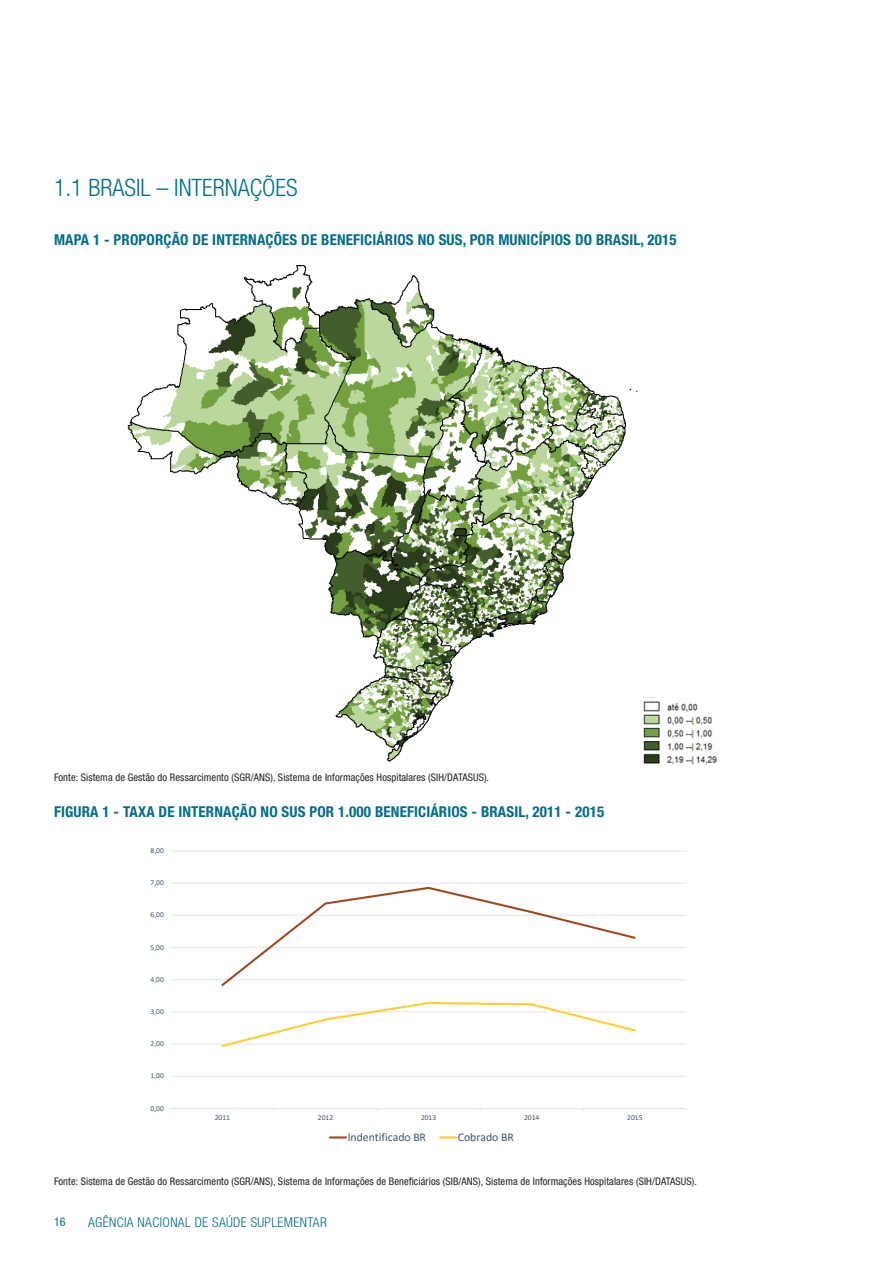
<style>
.page{position:relative;width:893px;height:1263px;background:#fff}
.page>*{position:absolute;margin:0;border:0;box-sizing:border-box;transform-origin:0 0}
.sub_titulo_relatório{font:300 condensed 24px "Helvetica Neue";color:#006d89}
.titulo_tabelas{font:700 condensed 15px "Helvetica Neue";letter-spacing:.01em;color:#006d89}
.t1{font:300 condensed 13.5px "Helvetica Neue";letter-spacing:.025em;color:#006d89}
.t2{font:condensed 12px "Helvetica Neue";color:#006d89}
.t3{font:11.7px "Calibri";color:#43546a}
.fonte_relatorio{font:condensed 10.5px "Helvetica Neue";letter-spacing:.01em;color:#231f20}
.t4{font:7.5px "Calibri";color:#43546a}
</style>
<div class="page">
<img style="left:127px;top:266px;width:511px;height:496px">
<img style="left:643px;top:697px;width:75px;height:68px">
<hr style="left:171px;top:1076px;width:515px;height:1px;background:#e1e7ed">
<hr style="left:171px;top:1044px;width:515px;height:1px;background:#e1e7ed">
<hr style="left:171px;top:1011px;width:515px;height:1px;background:#e1e7ed">
<hr style="left:171px;top:979px;width:515px;height:1px;background:#e1e7ed">
<hr style="left:171px;top:947px;width:515px;height:1px;background:#e1e7ed">
<hr style="left:171px;top:915px;width:515px;height:1px;background:#e1e7ed">
<hr style="left:171px;top:883px;width:515px;height:1px;background:#e1e7ed">
<hr style="left:171px;top:851px;width:515px;height:1px;background:#e1e7ed">
<hr style="left:171px;top:1108px;width:515px;height:1px;background:#e1e7ed">
<svg style="left:221px;top:886px;width:415px;height:100px"></svg>
<svg style="left:220px;top:1002px;width:417px;height:45px"></svg>
<svg style="left:330px;top:1136px;width:16px;height:2px"></svg>
<svg style="left:440px;top:1136px;width:16px;height:2px"></svg>
<p class="sub_titulo_relatório" style="left:54px;top:173px;width:245px">1.1 BRASIL – INTERNAÇÕES</p>
<p class="titulo_tabelas" style="left:54px;top:230px;width:624px">MAPA 1 - PROPORÇÃO DE INTERNAÇÕES DE BENEFICIÁRIOS NO SUS, POR MUNICÍPIOS DO BRASIL, 2015</p>
<p class="fonte_relatorio" style="left:54px;top:771px;width:437px">Fonte: Sistema de Gestão do Ressarcimento (SGR/ANS), Sistema de Informações Hospitalares (SIH/DATASUS).</p>
<p class="titulo_tabelas" style="left:54px;top:802px;width:552px">FIGURA 1 - TAXA DE INTERNAÇÃO NO SUS POR 1.000 BENEFICIÁRIOS - BRASIL, 2011 - 2015</p>
<p class="t4" style="left:151px;top:845px;width:15px">8,00</p>
<p class="t4" style="left:151px;top:877px;width:15px">7,00</p>
<p class="t4" style="left:151px;top:910px;width:15px">6,00</p>
<p class="t4" style="left:151px;top:942px;width:15px">5,00</p>
<p class="t4" style="left:151px;top:974px;width:15px">4,00</p>
<p class="t4" style="left:151px;top:1006px;width:15px">3,00</p>
<p class="t4" style="left:151px;top:1038px;width:15px">2,00</p>
<p class="t4" style="left:151px;top:1071px;width:15px">1,00</p>
<p class="t4" style="left:151px;top:1103px;width:15px">0,00</p>
<p class="t4" style="left:215px;top:1113px;width:17px">2011</p>
<p class="t4" style="left:318px;top:1113px;width:17px">2012</p>
<p class="t4" style="left:421px;top:1113px;width:17px">2013</p>
<p class="t4" style="left:524px;top:1113px;width:17px">2014</p>
<p class="t4" style="left:627px;top:1113px;width:17px">2015</p>
<p class="t3" style="left:348px;top:1129px;width:80px">Indentificado BR</p>
<p class="t3" style="left:458px;top:1129px;width:57px">Cobrado BR</p>
<p class="fonte_relatorio" style="left:54px;top:1175px;width:644px">Fonte: Sistema de Gestão do Ressarcimento (SGR/ANS), Sistema de Informações de Beneficiários (SIB/ANS), Sistema de Informações Hospitalares (SIH/DATASUS).</p>
<p class="t2" style="left:54px;top:1215px;width:13px">16</p>
<p class="t1" style="left:88px;top:1215px;width:240px">AGÊNCIA NACIONAL DE SAÚDE SUPLEMENTAR</p>
</div>
